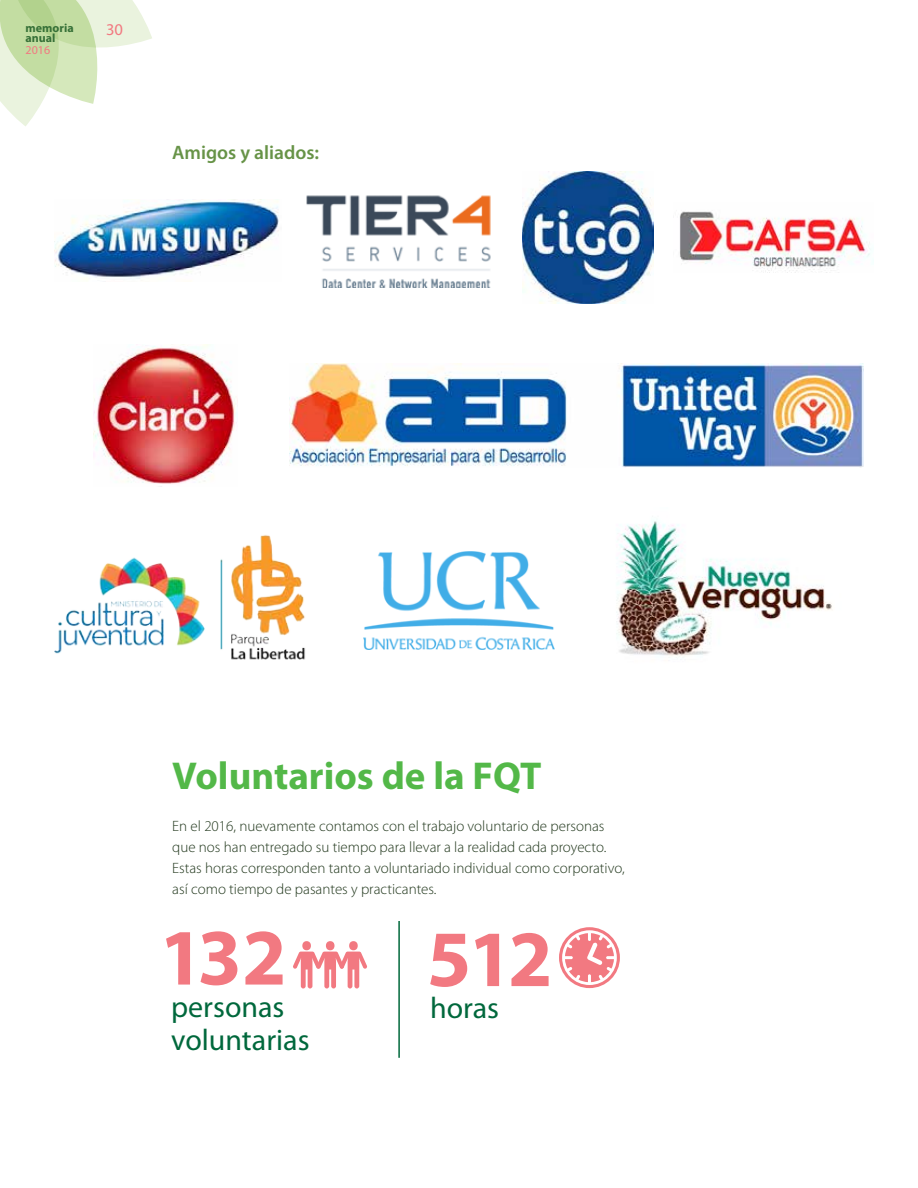
<style>
.page{position:relative;width:918px;height:1188px;background:#fff}
.page>*{position:absolute;margin:0;border:0;box-sizing:border-box;transform-origin:0 0}
.t1{font:700 80.4px "Myriad Pro";letter-spacing:-.05em;color:#f27981}
.t2{font:700 39px "Myriad Pro";color:#53b848}
.t3{font:30px/33px "Myriad Pro";color:#00683c}
.t4{font:600 19.5px "Myriad Pro";color:#679347}
.t5{font:16.5px "Myriad Pro";color:#f27981}
.t6{font:300 15px/21px "Myriad Pro";color:#22381d}
.t7{font:700 12px/10.5px "Myriad Pro";color:#367037}
.t8{font:12px "Myriad Pro";color:#f27981}
</style>
<div class="page">
<svg style="left:0;top:0;width:152px;height:126px"></svg>
<img style="left:54px;top:200px;width:225px;height:80px">
<img style="left:363px;top:551px;width:192px;height:99px">
<img style="left:94px;top:344px;width:144px;height:143px">
<img style="left:306px;top:195px;width:185px;height:93px">
<img style="left:616px;top:520px;width:216px;height:136px">
<img style="left:290px;top:363px;width:574px;height:105px">
<img style="left:523px;top:172px;width:131px;height:131px">
<img style="left:679px;top:211px;width:192px;height:62px">
<img style="left:54px;top:535px;width:251px;height:125px">
<div style="left:302px;top:941px;width:9px;height:9px;background:#f27981;border-radius:50%"></div>
<div style="left:326px;top:941px;width:8px;height:9px;background:#f27981;border-radius:50%"></div>
<div style="left:349px;top:941px;width:9px;height:9px;background:#f27981;border-radius:50%"></div>
<svg style="left:293px;top:952px;width:74px;height:36px"></svg>
<svg style="left:559px;top:927px;width:61px;height:61px"></svg>
<hr style="left:398px;top:921px;width:2px;height:137px;background:#00683c">
<p class="t7" style="left:26px;top:22px;width:50px">memoria anual</p>
<p class="t8" style="left:26px;top:43px;width:26px">2016</p>
<p class="t5" style="left:106px;top:19px;width:18px">30</p>
<h3 class="t4" style="left:172px;top:140px;width:148px">Amigos y aliados:</h3>
<h2 class="t2" style="left:172px;top:750px;width:371px">Voluntarios de la FQT</h2>
<p class="t6" style="left:172px;top:815px;width:454px">En el 2016, nuevamente contamos con el trabajo voluntario de personas que nos han entregado su tiempo para llevar a la realidad cada proyecto.<br>Estas horas corresponden tanto a voluntariado individual como corporativo, así como tiempo de pasantes y practicantes.</p>
<h1 class="t1" style="left:159px;top:905px;width:129px">132</h1>
<h1 class="t1" style="left:427px;top:907px;width:127px">512</h1>
<h3 class="t3" style="left:171px;top:989px;width:140px">personas voluntarias</h3>
<h3 class="t3" style="left:430px;top:991px;width:71px">horas</h3>
</div>
